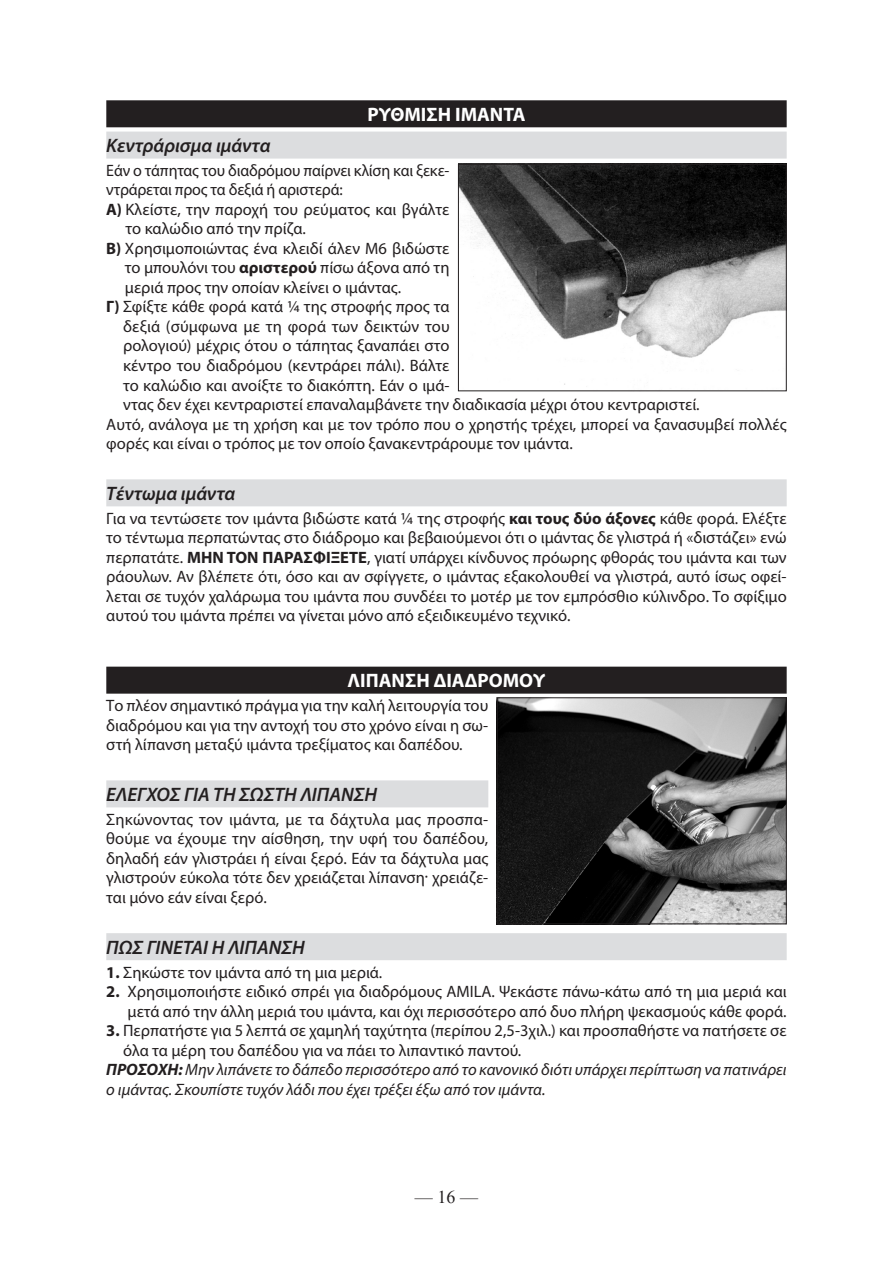
<style>
.page{position:relative;width:893px;height:1263px;background:#fff}
.page>*{position:absolute;margin:0;border:0;box-sizing:border-box;transform-origin:0 0}
.t1{font:italic 600 19.5px "Myriad Pro";color:#231f20}
.t2{font:700 19.5px "Myriad Pro";color:#fff}
.t3{font:18px "Times New Roman";color:#231f20}
.t4{font:16.5px/19.5px "Myriad Pro";color:#231f20;text-align:justify}
.t5{font:italic 16.5px "Myriad Pro";color:#231f20}
.s1{font-weight:700}
</style>
<div class="page">
<div style="left:106px;top:100px;width:681px;height:27px;background:#231f20"></div>
<div style="left:106px;top:132px;width:681px;height:27px;background:#dcdddf"></div>
<div style="left:106px;top:479px;width:681px;height:27px;background:#dcdddf"></div>
<div style="left:106px;top:667px;width:681px;height:27px;background:#231f20"></div>
<div style="left:106px;top:780px;width:382px;height:27px;background:#dcdddf"></div>
<div style="left:106px;top:933px;width:681px;height:27px;background:#dcdddf"></div>
<img style="left:460px;top:166px;width:325px;height:219px">
<div style="left:458px;top:164px;width:329px;height:227px;border:1px solid #231f20"></div>
<img style="left:499px;top:699px;width:286px;height:223px">
<div style="left:497px;top:697px;width:290px;height:227px;border:1px solid #231f20"></div>
<p class="t2" style="left:367px;top:102px;width:160px">ΡΥΘΜΙΣΗ ΙΜΑΝΤΑ</p>
<p class="t1" style="left:106px;top:133px;width:166px">Κεντράρισμα ιμάντα</p>
<p class="t4" style="left:106px;top:160px;width:345px">Εάν ο τάπητας του διαδρόμου παίρνει κλίση και ξεκε-</p>
<p class="t4" style="left:106px;top:180px;width:238px">ντράρεται προς τα δεξιά ή αριστερά:</p>
<p class="t4" style="left:106px;top:199px;width:345px"><span class="s1">Α)</span> Κλείστε, την παροχή του ρεύματος και βγάλτε</p>
<p class="t4" style="left:126px;top:219px;width:182px">το καλώδιο από την πρίζα.</p>
<p class="t4" style="left:106px;top:238px;width:345px"><span class="s1">Β)</span> Χρησιμοποιώντας ένα κλειδί άλεν Μ6 βιδώστε</p>
<p class="t4" style="left:125px;top:258px;width:326px">το μπουλόνι του <span class="s1">αριστερού</span> πίσω άξονα από τη</p>
<p class="t4" style="left:125px;top:277px;width:278px">μεριά προς την οποίαν κλείνει ο ιμάντας.</p>
<p class="t4" style="left:106px;top:297px;width:345px"><span class="s1">Γ)</span> Σφίξτε κάθε φορά κατά ¼ της στροφής προς τα</p>
<p class="t4" style="left:123px;top:316px;width:328px">δεξιά (σύμφωνα με τη φορά των δεικτών του</p>
<p class="t4" style="left:123px;top:336px;width:328px">ρολογιού) μέχρις ότου ο τάπητας ξαναπάει στο</p>
<p class="t4" style="left:123px;top:355px;width:328px">κέντρο του διαδρόμου (κεντράρει πάλι). Βάλτε</p>
<p class="t4" style="left:123px;top:375px;width:328px">το καλώδιο και ανοίξτε το διακόπτη. Εάν ο ιμά-</p>
<p class="t4" style="left:123px;top:394px;width:578px">ντας δεν έχει κεντραριστεί επαναλαμβάνετε την διαδικασία μέχρι ότου κεντραριστεί.</p>
<p class="t4" style="left:106px;top:414px;width:682px">Αυτό, ανάλογα με τη χρήση και με τον τρόπο που ο χρηστής τρέχει, μπορεί να ξανασυμβεί πολλές</p>
<p class="t4" style="left:106px;top:433px;width:468px">φορές και είναι ο τρόπος με τον οποίο ξανακεντράρουμε τον ιμάντα.</p>
<p class="t1" style="left:106px;top:481px;width:131px">Τέντωμα ιμάντα</p>
<p class="t4" style="left:106px;top:508px;width:682px">Για να τεντώσετε τον ιμάντα βιδώστε κατά ¼ της στροφής <span class="s1">και τους δύο άξονες</span> κάθε φορά. Ελέξτε το τέντωμα περπατώντας στο διάδρομο και βεβαιούμενοι ότι ο ιμάντας δε γλιστρά ή «διστάζει» ενώ περπατάτε. <span class="s1">ΜΗΝ ΤΟΝ ΠΑΡΑΣΦΙΞΕΤΕ</span>, γιατί υπάρχει κίνδυνος πρόωρης φθοράς του ιμάντα και των ράουλων. Αν βλέπετε ότι, όσο και αν σφίγγετε, ο ιμάντας εξακολουθεί να γλιστρά, αυτό ίσως οφεί&shy;λεται σε τυχόν χαλάρωμα του ιμάντα που συνδέει το μοτέρ με τον εμπρόσθιο κύλινδρο. Το σφίξιμο αυτού του ιμάντα πρέπει να γίνεται μόνο από εξειδικευμένο τεχνικό.</p>
<p class="t2" style="left:348px;top:668px;width:199px">ΛΙΠΑΝΣΗ ΔΙΑΔΡΟΜΟΥ</p>
<p class="t4" style="left:106px;top:695px;width:383px">Το πλέον σημαντικό πράγμα για την καλή λειτουργία του διαδρόμου και για την αντοχή του στο χρόνο είναι η σω&shy;στή λίπανση μεταξύ ιμάντα τρεξίματος και δαπέδου.</p>
<p class="t1" style="left:106px;top:782px;width:272px">ΕΛΕΓΧΟΣ ΓΙΑ ΤΗ ΣΩΣΤΗ ΛΙΠΑΝΣΗ</p>
<p class="t4" style="left:106px;top:809px;width:384px">Σηκώνοντας τον ιμάντα, με τα δάχτυλα μας προσπα&shy;θούμε να έχουμε την αίσθηση, την υφή του δαπέδου, δηλαδή εάν γλιστράει ή είναι ξερό. Εάν τα δάχτυλα μας γλιστρούν εύκολα τότε δεν χρειάζεται λίπανση· χρειάζε&shy;ται μόνο εάν είναι ξερό.</p>
<p class="t1" style="left:106px;top:935px;width:200px">ΠΩΣ ΓΙΝΕΤΑΙ Η ΛΙΠΑΝΣΗ</p>
<p class="t4" style="left:106px;top:962px;width:278px"><span class="s1">1.</span> Σηκώστε τον ιμάντα από τη μια μεριά.</p>
<p class="t4" style="left:106px;top:981px;width:682px;text-align:right"><span class="s1">2.</span> Χρησιμοποιήστε ειδικό σπρέι για διαδρόμους AMILA. Ψεκάστε πάνω-κάτω από τη μια μεριά και μετά από την άλλη μεριά του ιμάντα, και όχι περισσότερο από δυο πλήρη ψεκασμούς κάθε φορά.</p>
<p class="t4" style="left:106px;top:1020px;width:682px"><span class="s1">3.</span> Περπατήστε για 5 λεπτά σε χαμηλή ταχύτητα (περίπου 2,5-3χιλ.) και προσπαθήστε να πατήσετε σε</p>
<p class="t4" style="left:123px;top:1040px;width:400px">όλα τα μέρη του δαπέδου για να πάει το λιπαντικό παντού.</p>
<p class="t5" style="left:106px;top:1059px;width:682px"><span class="s1">ΠΡΟΣΟΧΗ:</span> Μην λιπάνετε το δάπεδο περισσότερο από το κανονικό διότι υπάρχει περίπτωση να πατινάρει</p>
<p class="t5" style="left:106px;top:1079px;width:441px">ο ιμάντας. Σκουπίστε τυχόν λάδι που έχει τρέξει έξω από τον ιμάντα.</p>
<p class="t3" style="left:415px;top:1185px;width:64px">— 16 —</p>
</div>
